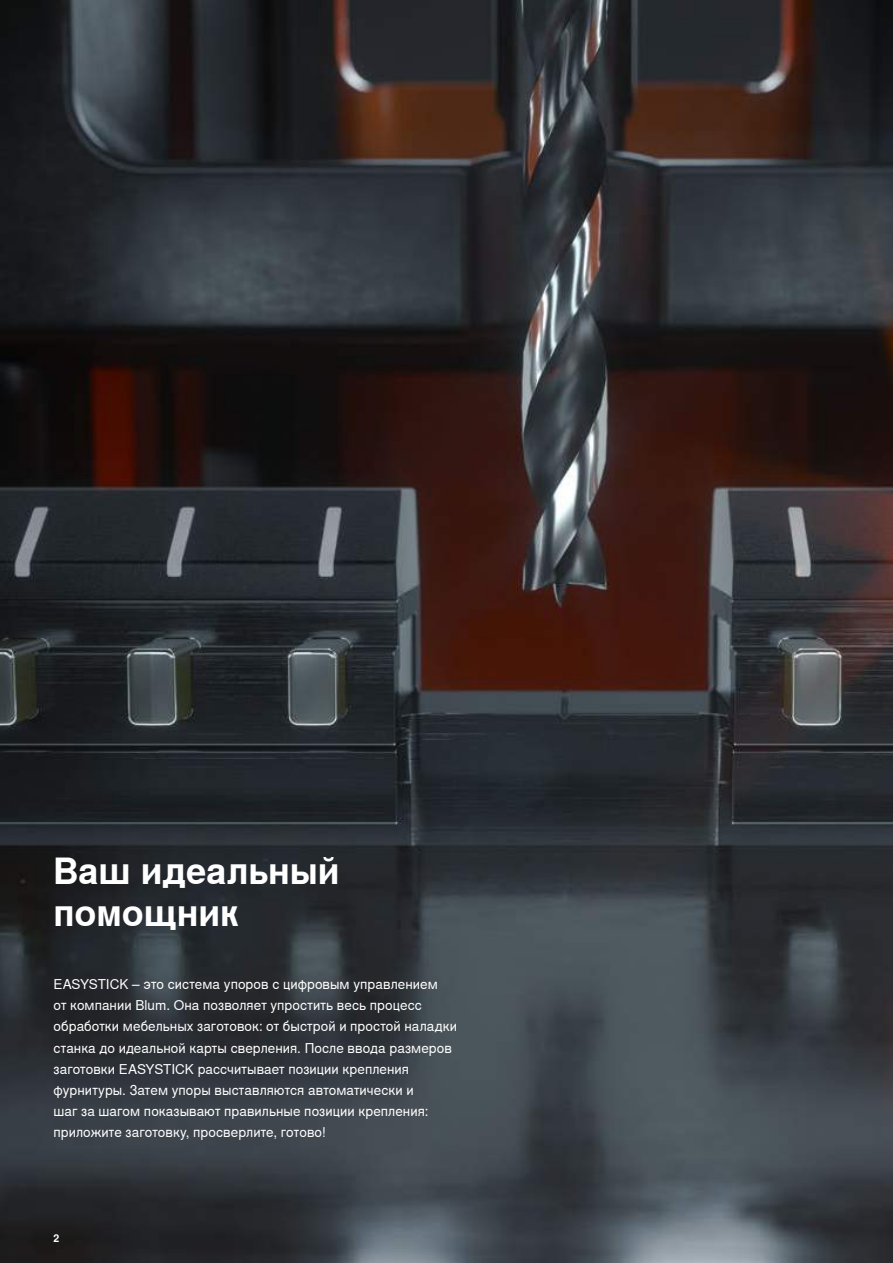
<style>
.page{position:relative;width:893px;height:1263px;background:#fff}
.page>*{position:absolute;margin:0;border:0;box-sizing:border-box;transform-origin:0 0}
.t1{font:700 36px/42.2px "Nimbus Sans Global";color:#fff}
.t2{font:13.5px/21px "Nimbus Sans Global";letter-spacing:.005em;color:#fff}
.t3{font:700 10.5px "Nimbus Sans Global";color:#fff}
</style>
<div class="page">
<img style="left:0;top:0;width:893px;height:1263px">
<h1 class="t1" style="left:54px;top:850px;width:288px">Ваш идеальный помощник</h1>
<p class="t2" style="left:54px;top:974px;width:405px">EASYSTICK – это система упоров с цифровым управлением<br>от компании Blum. Она позволяет упростить весь процесс обработки мебельных заготовок: от быстрой и простой наладки станка до идеальной карты сверления. После ввода размеров заготовки EASYSTICK рассчитывает позиции крепления фурнитуры. Затем упоры выставляются автоматически и<br>шаг за шагом показывают правильные позиции крепления: приложите заготовку, просверлите, готово!</p>
<p class="t3" style="left:54px;top:1232px;width:7px">2</p>
</div>
